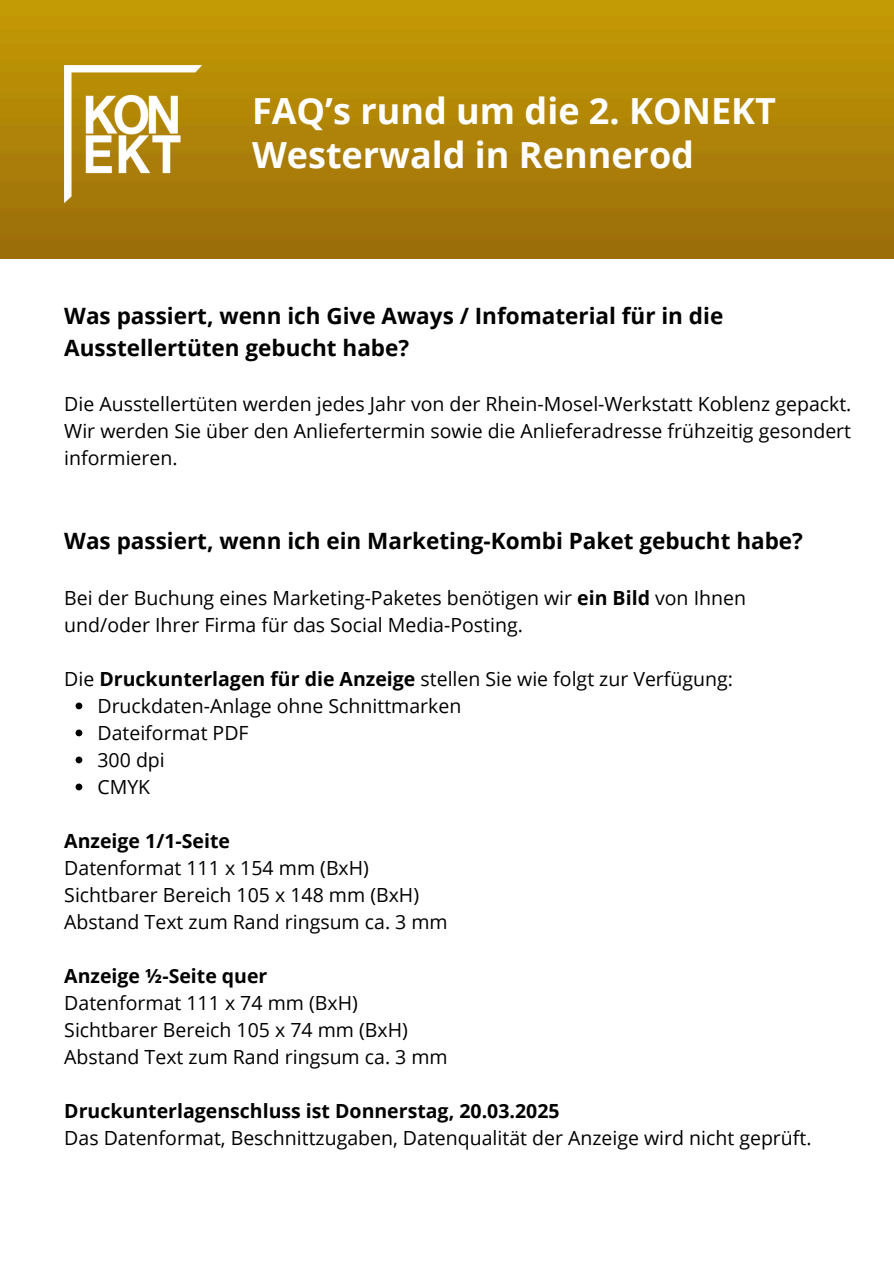
<style>
.page{position:relative;width:894px;height:1264px;background:#fff}
.page>*{position:absolute;margin:0;border:0;box-sizing:border-box;transform-origin:0 0}
.t1{font:700 36px/43.8px "Open Sans";color:#fff}
.t2{font:700 22.5px/31.5px "Open Sans";color:#000}
.t3{font:19.5px/27px "Open Sans";color:#000;text-align:justify}
.t4{font:700 19.5px "Open Sans";color:#000}
.s1{font-weight:700}
</style>
<div class="page">
<img style="left:0;top:0;width:893px;height:258px">
<img style="left:64px;top:65px;width:138px;height:138px">
<svg style="left:76px;top:702px;width:6px;height:7px"></svg>
<svg style="left:76px;top:729px;width:6px;height:7px"></svg>
<svg style="left:76px;top:756px;width:6px;height:7px"></svg>
<svg style="left:76px;top:783px;width:6px;height:7px"></svg>
<p class="t1" style="left:252px;top:88px;width:525px">FAQ’s rund um die 2. KONEKT<br>Westerwald in Rennerod</p>
<h1 class="t2" style="left:64px;top:300px;width:660px">Was passiert, wenn ich Give Aways / Infomaterial für in die<br>Ausstellertüten gebucht habe?</h1>
<h2 class="t3" style="left:64px;top:390px;width:788px">Die Ausstellertüten werden jedes Jahr von der Rhein-Mosel-Werkstatt Koblenz gepackt.<br>Wir werden Sie über den Anliefertermin sowie die Anlieferadresse frühzeitig gesondert informieren.</h2>
<p class="t2" style="left:64px;top:525px;width:740px">Was passiert, wenn ich ein Marketing-Kombi Paket gebucht habe?</p>
<h2 class="t3" style="left:64px;top:583px;width:683px">Bei der Buchung eines Marketing-Paketes benötigen wir <span class="s1">ein Bild</span> von Ihnen</h2>
<p class="t3" style="left:64px;top:610px;width:460px">und/oder Ihrer Firma für das Social Media-Posting.</p>
<p class="t3" style="left:64px;top:664px;width:670px">Die <span class="s1">Druckunterlagen für die Anzeige</span> stellen Sie wie folgt zur Verfügung:</p>
<p class="t3" style="left:97px;top:691px;width:365px">Druckdaten-Anlage ohne Schnittmarken</p>
<p class="t3" style="left:97px;top:718px;width:153px">Dateiformat PDF</p>
<p class="t3" style="left:97px;top:745px;width:69px">300 dpi</p>
<p class="t3" style="left:97px;top:772px;width:54px">CMYK</p>
<p class="t4" style="left:64px;top:827px;width:167px">Anzeige 1/1-Seite</p>
<p class="t3" style="left:64px;top:853px;width:306px">Datenformat 111 x 154 mm (BxH)</p>
<p class="t3" style="left:64px;top:880px;width:356px">Sichtbarer Bereich 105 x 148 mm (BxH)</p>
<p class="t3" style="left:64px;top:907px;width:385px">Abstand Text zum Rand ringsum ca. 3 mm</p>
<p class="t4" style="left:64px;top:962px;width:205px">Anzeige ½-Seite quer</p>
<p class="t3" style="left:64px;top:988px;width:295px">Datenformat 111 x 74 mm (BxH)</p>
<p class="t3" style="left:64px;top:1015px;width:345px">Sichtbarer Bereich 105 x 74 mm (BxH)</p>
<p class="t3" style="left:64px;top:1042px;width:385px">Abstand Text zum Rand ringsum ca. 3 mm</p>
<p class="t4" style="left:64px;top:1097px;width:496px">Druckunterlagenschluss ist Donnerstag, 20.03.2025</p>
<p class="t3" style="left:64px;top:1123px;width:748px">Das Datenformat, Beschnittzugaben, Datenqualität der Anzeige wird nicht geprüft.</p>
</div>
